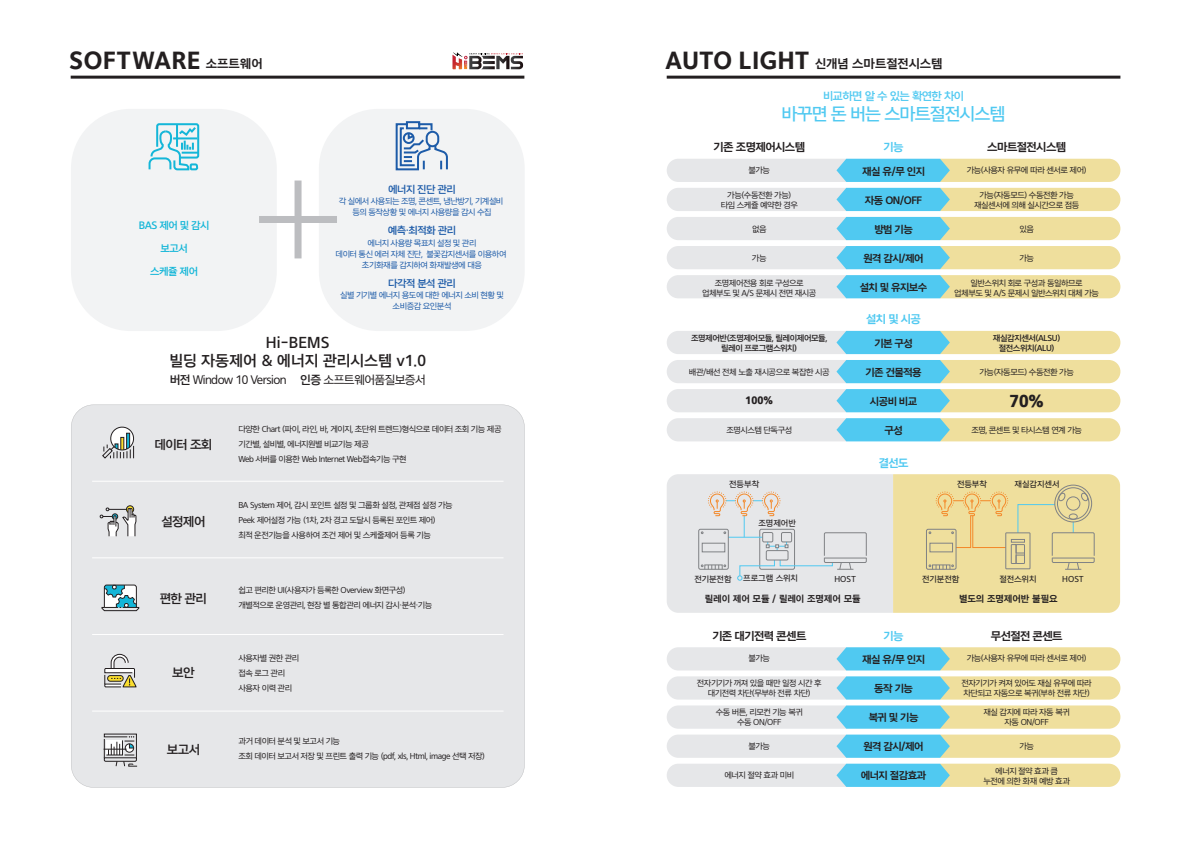
<style>
.page{position:relative;width:1191px;height:842px;background:#fff}
.page>*{position:absolute;margin:0;border:0;box-sizing:border-box;transform-origin:0 0}
.t1{font:700 26px "Foundry Sterling";color:#231f20}
.t2{font:17px "Wefont Gothic 150 OTF KS Cpc EUC H";letter-spacing:-.05em;color:#50c9f1}
.t3{font:16px "Wefont Gothic 190 OTF KS Cpc EUC H";color:#231f20}
.t4{font:14.8px/18.1px "Wefont Gothic 160 OTF KS Cpc EUC H";color:#231f20;text-align:center}
.t5{font:12.2px "Wefont Gothic 160 OTF KS Cpc EUC H";letter-spacing:-.05em;color:#231f20}
.t6{font:12px "Wefont Gothic 170 OTF KS Cpc EUC H";color:#231f20}
.t7{font:11.5px "Wefont Gothic 140 OTF KS Cpc EUC H";letter-spacing:-.05em;color:#231f20}
.t8{font:11px "Wefont Gothic 170 OTF KS Cpc EUC H";letter-spacing:-.05em;color:#231f20}
.t9{font:11px "Wefont Gothic 160 OTF KS Cpc EUC H";letter-spacing:-.05em;color:#50c9f1}
.t10{font:11px "Wefont Gothic 170 OTF KS Cpc EUC H";letter-spacing:-.05em;color:#50c9f1}
.t11{font:10px "Wefont Gothic 170 OTF KS Cpc EUC H";letter-spacing:-.05em;color:#231f20}
.t12{font:10px "Wefont Gothic 160 OTF KS Cpc EUC H";letter-spacing:-.05em;color:#1d5ba8}
.t13{font:10px "Wefont Gothic 160 OTF KS Cpc EUC H";letter-spacing:-.05em;color:#14b6d8}
.t14{font:10px "Wefont Gothic 190 OTF KS Cpc EUC H";color:#231f20}
.t15{font:9px "Wefont Gothic 170 OTF KS Cpc EUC H";color:#231f20}
.t16{font:8px/10px "Wefont Gothic 140 OTF KS Cpc EUC H";letter-spacing:-.05em;color:#231f20;text-align:center}
.t17{font:8px/11px "Wefont Gothic 140 OTF KS Cpc EUC H";letter-spacing:-.05em;color:#1d5ba8;text-align:center}
.t18{font:8px/10px "Wefont Gothic 160 OTF KS Cpc EUC H";letter-spacing:-.05em;color:#231f20;text-align:center}
.t19{font:8px "Wefont Gothic 150 OTF KS Cpc EUC H";color:#231f20}
.s1{font-family:"Wefont Gothic 170 OTF KS Cpc EUC H";font-weight:400;font-size:12px}
.s2{font-family:"Wefont Gothic 160 OTF KS Cpc EUC H"}
.s3{font-family:"Foundry Sterling";font-weight:700;font-size:26px}
</style>
<div class="page">
<svg style="left:667px;top:188px;width:453px;height:23px;background:#c7ddce"></svg>
<svg style="left:667px;top:159px;width:453px;height:23px;background:#c7ddce"></svg>
<svg style="left:667px;top:246px;width:453px;height:23px;background:#c7ddce"></svg>
<svg style="left:667px;top:275px;width:453px;height:23px;background:#c7ddce"></svg>
<svg style="left:667px;top:217px;width:453px;height:23px;background:#c7ddce"></svg>
<hr style="left:71px;top:76px;width:453px;height:3px;background:#231f20">
<hr style="left:666px;top:76px;width:454px;height:3px;background:#231f20">
<svg style="left:667px;top:647px;width:453px;height:23px;background:#c7ddce"></svg>
<svg style="left:667px;top:764px;width:453px;height:23px;background:#c7ddce"></svg>
<svg style="left:667px;top:676px;width:453px;height:82px"></svg>
<svg style="left:667px;top:360px;width:453px;height:23px;background:#c7ddce"></svg>
<svg style="left:667px;top:331px;width:453px;height:23px;background:#c7ddce"></svg>
<svg style="left:667px;top:418px;width:453px;height:23px;background:#c7ddce"></svg>
<svg style="left:667px;top:389px;width:453px;height:23px;background:#c7ddce"></svg>
<svg style="left:667px;top:474px;width:453px;height:139px;background:#e6dfc0"></svg>
<div style="left:71px;top:404px;width:454px;height:384px;background:#e6e7e9"></div>
<hr style="left:92px;top:634px;width:411px;height:1px;background:#fff">
<hr style="left:92px;top:557px;width:411px;height:1px;background:#fff">
<hr style="left:92px;top:481px;width:411px;height:1px;background:#fff">
<hr style="left:92px;top:710px;width:411px;height:1px;background:#fff">
<div style="left:71px;top:109px;width:206px;height:222px;background:#f2f3f4;border-radius:60px"></div>
<div style="left:319px;top:109px;width:206px;height:222px;background:#f2f3f4;border-radius:60px"></div>
<div style="left:259px;top:216px;width:78px;height:7px;background:#bcbdc0"></div>
<div style="left:294px;top:181px;width:7px;height:77px;background:#bcbdc0"></div>
<svg style="left:148px;top:123px;width:52px;height:48px"></svg>
<div style="left:406px;top:121px;width:14px;height:5px;border:2px solid #1d5ba8"></div>
<svg style="left:395px;top:122px;width:53px;height:49px"></svg>
<svg style="left:452px;top:52px;width:71px;height:17px"></svg>
<svg style="left:104px;top:654px;width:32px;height:33px"></svg>
<div style="left:107px;top:675px;width:16px;height:6px;border:1px solid #231f20;border-radius:3px"></div>
<svg style="left:102px;top:425px;width:33px;height:34px"></svg>
<svg style="left:100px;top:505px;width:36px;height:32px"></svg>
<svg style="left:101px;top:584px;width:38px;height:27px"></svg>
<svg style="left:104px;top:733px;width:34px;height:34px"></svg>
<h1 class="t1" style="left:69px;top:45px;width:195px">SOFTWARE <span class="s1">소프트웨어</span></h1>
<p class="t12" style="left:388px;top:184px;width:69px">에너지 진단 관리</p>
<p class="t17" style="left:339px;top:196px;width:166px">각 실에서 사용되는 조명, 콘센트, 냉난방기, 기계설비 등의 동작상황 및 에너지 사용량을 감시 수집</p>
<p class="t12" style="left:388px;top:225px;width:70px">예측·최적화 관리</p>
<p class="t17" style="left:335px;top:237px;width:172px">에너지 사용량 목표치 설정 및 관리<br>데이터 통신 에러 자체 진단, 불꽃감지센서를 이용하여 초기화재를 감지하여 화재발생에 대응</p>
<p class="t12" style="left:388px;top:277px;width:69px">다각적 분석 관리</p>
<p class="t17" style="left:340px;top:289px;width:165px">실별 기기별 에너지 용도에 대한 에너지 소비 현황 및 소비증감 요인분석</p>
<h3 class="t4" style="left:169px;top:333px;width:258px">Hi-BEMS<br>빌딩 자동제어 &amp; 에너지 관리시스템 v1.0</h3>
<h3 class="t7" style="left:170px;top:373px;width:257px"><span class="s2">버전</span> Window 10 Version <span class="s2">인증</span> 소프트웨어품질보증서</h3>
<p class="t13" style="left:139px;top:219px;width:72px">BAS 제어 및 감시</p>
<p class="t13" style="left:160px;top:242px;width:29px">보고서</p>
<p class="t13" style="left:150px;top:265px;width:49px">스케쥴 제어</p>
<h3 class="t5" style="left:154px;top:436px;width:59px">데이터 조회</h3>
<h3 class="t5" style="left:161px;top:513px;width:45px">설정제어</h3>
<p class="t16" style="left:238px;top:422px;width:265px;line-height:15px;text-align:left">다양한 Chart (파이, 라인, 바, 게이지, 초단위 트렌드)형식으로 데이터 조회 기능 제공 기간별, 설비별, 에너지원별 비교기능 제공<br>Web 서버를 이용한 Web Internet Web접속기능 구현</p>
<p class="t16" style="left:238px;top:498px;width:216px;line-height:15px;text-align:left">BA System 제어, 감시 포인트 설정 및 그룹화 설정, 관제점 설정 가능<br>Peek 제어설정 가능 (1차, 2차 경고 도달시 등록된 포인트 제어)<br>최적 운전기능을 사용하여 조건 제어 및 스케줄제어 등록 기능</p>
<h3 class="t5" style="left:160px;top:591px;width:49px">편한 관리</h3>
<p class="t16" style="left:238px;top:582px;width:195px;line-height:15px;text-align:left">쉽고 편리한 UI(사용자가 등록한 Overview 화면구성) 개별적으로 운영관리, 현장 별 통합관리 에너지 감시·분석·기능</p>
<h3 class="t5" style="left:172px;top:665px;width:24px">보안</h3>
<p class="t16" style="left:238px;top:650px;width:62px;line-height:15px;text-align:left">사용자별 권한 관리 접속 로그 관리 사용자 이력 관리</p>
<h3 class="t5" style="left:167px;top:742px;width:35px">보고서</h3>
<p class="t16" style="left:238px;top:733px;width:248px;line-height:15px;text-align:left">과거 데이터 분석 및 보고서 기능<br>조회 데이터 보고서 저장 및 프린트 출력 기능 (pdf, xls, Html, image 선택 저장)</p>
<h3 class="t6" style="left:665px;top:56px;width:279px"><span class="s3">AUTO LIGHT</span> 신개념 스마트절전시스템</h3>
<h3 class="t9" style="left:823px;top:89px;width:143px">비교하면 알 수 있는 확연한 차이</h3>
<h2 class="t2" style="left:781px;top:103px;width:225px">바꾸면 돈 버는 스마트절전시스템</h2>
<h3 class="t8" style="left:713px;top:140px;width:93px">기존 조명제어시스템</h3>
<h3 class="t8" style="left:987px;top:140px;width:80px">스마트절전시스템</h3>
<h3 class="t10" style="left:883px;top:140px;width:22px">기능</h3>
<p class="t16" style="left:748px;top:164px;width:23px">불가능</p>
<p class="t16" style="left:720px;top:189px;width:79px">가능(수동전환 가능) 타임 스케쥴 예약한 경우</p>
<p class="t16" style="left:752px;top:223px;width:16px">없음</p>
<p class="t16" style="left:752px;top:252px;width:16px">가능</p>
<p class="t16" style="left:702px;top:277px;width:116px">조명제어전용 회로 구성으로 업체부도 및 A/S 문제시 전면 재시공</p>
<p class="t11" style="left:862px;top:165px;width:64px">재실 유/무 인지</p>
<p class="t11" style="left:865px;top:194px;width:59px">자동 ON/OFF</p>
<p class="t11" style="left:874px;top:223px;width:40px">방범 기능</p>
<p class="t11" style="left:863px;top:252px;width:62px">원격 감시/제어</p>
<p class="t11" style="left:859px;top:281px;width:69px">설치 및 유지보수</p>
<p class="t16" style="left:966px;top:164px;width:121px">가능(사용자 유무에 따라 센서로 제어)</p>
<p class="t16" style="left:974px;top:189px;width:107px">가능(자동모드) 수동전환 가능 재실센서에 의해 실시간으로 점등</p>
<p class="t16" style="left:1019px;top:223px;width:16px">있음</p>
<p class="t16" style="left:1019px;top:252px;width:16px">가능</p>
<p class="t16" style="left:954px;top:277px;width:146px">일반스위치 회로 구성과 동일하므로<br>업체부도 및 A/S 문제시 일반스위치 대체 가능</p>
<h3 class="t10" style="left:866px;top:312px;width:56px">설치 및 시공</h3>
<p class="t18" style="left:691px;top:333px;width:138px">조명제어반(조명제어모듈, 릴레이제어모듈, 릴레이 프로그램스위치)</p>
<p class="t16" style="left:689px;top:367px;width:142px">배관/배선 전체 노출 재시공으로 복잡한 시공</p>
<p class="t14" style="left:745px;top:394px;width:29px">100%</p>
<p class="t16" style="left:726px;top:425px;width:67px">조명시스템 단독구성</p>
<p class="t11" style="left:874px;top:337px;width:40px">기본 구성</p>
<p class="t11" style="left:865px;top:366px;width:58px">기존 건물적용</p>
<p class="t11" style="left:870px;top:395px;width:49px">시공비 비교</p>
<p class="t11" style="left:884px;top:424px;width:20px">구성</p>
<p class="t18" style="left:993px;top:333px;width:69px">재실감지센서(ALSU) 절전스위치(ALU)</p>
<p class="t16" style="left:979px;top:367px;width:96px">가능(자동모드) 수동전환 가능</p>
<h3 class="t3" style="left:1009px;top:391px;width:36px">70%</h3>
<p class="t16" style="left:971px;top:425px;width:112px">조명, 콘센트 및 타시스템 연계 가능</p>
<h3 class="t10" style="left:878px;top:456px;width:31px">결선도</h3>
<p class="t19" style="left:729px;top:479px;width:31px">전등부착</p>
<p class="t19" style="left:957px;top:479px;width:31px">전등부착</p>
<p class="t19" style="left:1014px;top:479px;width:46px">재실감지센서</p>
<p class="t19" style="left:758px;top:518px;width:39px">조명제어반</p>
<p class="t19" style="left:694px;top:574px;width:39px">전기분전함</p>
<p class="t19" style="left:743px;top:573px;width:56px">프로그램 스위치</p>
<p class="t19" style="left:834px;top:574px;width:23px">HOST</p>
<p class="t19" style="left:922px;top:574px;width:39px">전기분전함</p>
<p class="t19" style="left:999px;top:574px;width:39px">절전스위치</p>
<p class="t19" style="left:1062px;top:574px;width:23px">HOST</p>
<p class="t15" style="left:705px;top:593px;width:157px">릴레이 제어 모듈 / 릴레이 조명제어 모듈</p>
<p class="t15" style="left:959px;top:593px;width:100px">별도의 조명제어반 불필요</p>
<h3 class="t8" style="left:712px;top:629px;width:96px">기존 대기전력 콘센트</h3>
<h3 class="t8" style="left:991px;top:629px;width:73px">무선절전 콘센트</h3>
<h3 class="t10" style="left:883px;top:629px;width:22px">기능</h3>
<p class="t16" style="left:748px;top:653px;width:23px">불가능</p>
<p class="t16" style="left:697px;top:678px;width:126px">전자기기가 꺼져 있을 때만 일정 시간 후 대기전력 차단(무부하 전류 차단)</p>
<p class="t16" style="left:715px;top:707px;width:89px">수동 버튼, 리모컨 기능 복귀 수동 ON/OFF</p>
<p class="t16" style="left:748px;top:741px;width:23px">불가능</p>
<p class="t16" style="left:724px;top:770px;width:71px">에너지 절약 효과 미비</p>
<p class="t11" style="left:862px;top:653px;width:64px">재실 유/무 인지</p>
<p class="t11" style="left:874px;top:682px;width:40px">동작 기능</p>
<p class="t11" style="left:868px;top:711px;width:51px">복귀 및 기능</p>
<p class="t11" style="left:863px;top:740px;width:62px">원격 감시/제어</p>
<p class="t11" style="left:861px;top:769px;width:67px">에너지 절감효과</p>
<p class="t16" style="left:966px;top:653px;width:121px">가능(사용자 유무에 따라 센서로 제어)</p>
<p class="t16" style="left:961px;top:678px;width:132px;text-align:left">전자기기가 켜져 있어도 재실 유무에 따라 차단되고 자동으로 복귀(부하 전류 차단)</p>
<p class="t16" style="left:983px;top:707px;width:88px">재실 감지에 따라 자동 복귀 자동 ON/OFF</p>
<p class="t16" style="left:1019px;top:741px;width:16px">가능</p>
<p class="t16" style="left:983px;top:766px;width:88px">에너지 절약 효과 큼<br>누전에 의한 화재 예방 효과</p>
</div>
